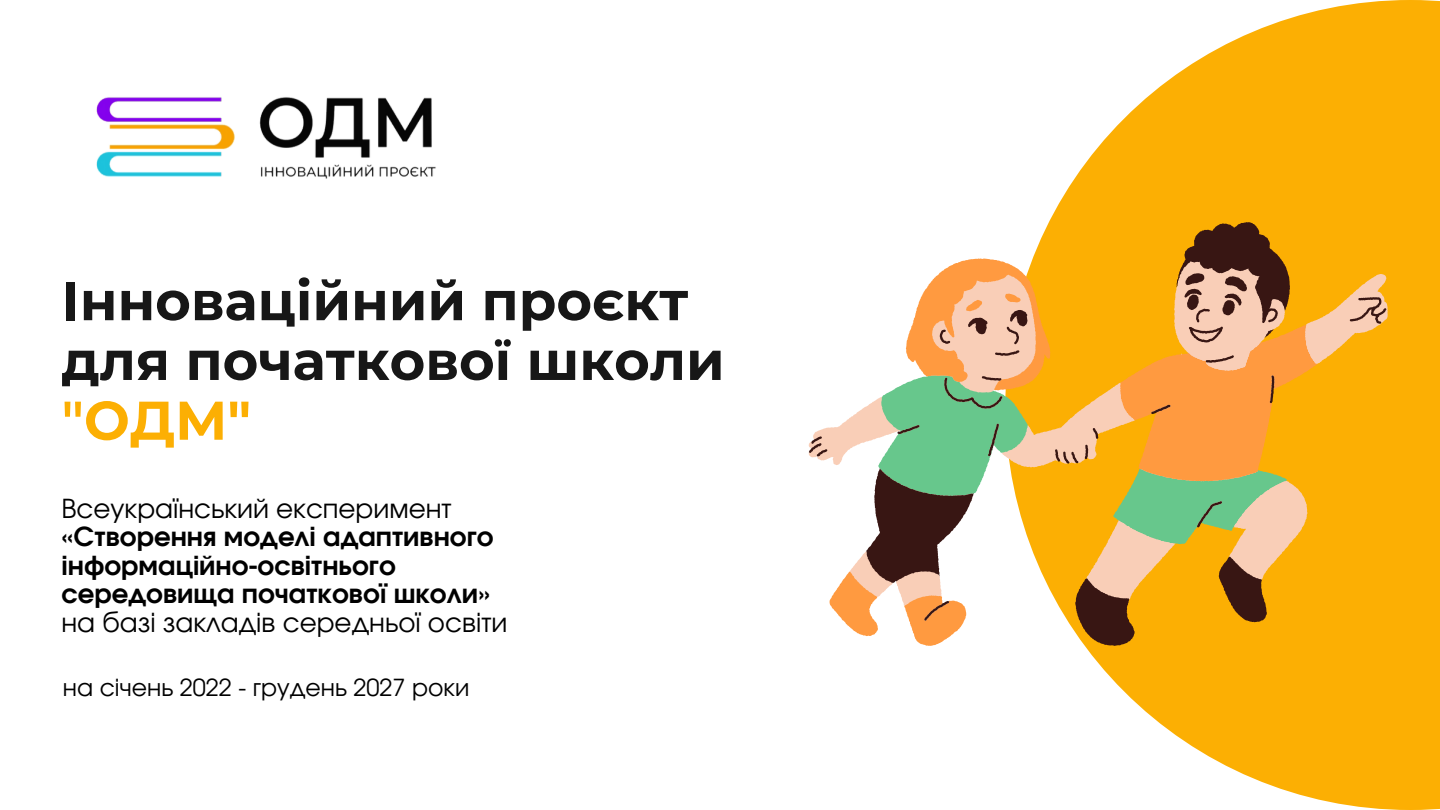
<style>
.page{position:relative;width:1440px;height:810px;background:#fff}
.page>*{position:absolute;margin:0;border:0;box-sizing:border-box;transform-origin:0 0}
.t1{font:700 54.4px/59.8px "Montserrat";color:#171717}
.t2{font:700 26.2px/28.5px "Evolventa";color:#000}
.t3{font:26.2px "Evolventa";color:#000}
.t4{font:23.5px "Evolventa";color:#000}
.s1{font-weight:600;color:#fcaf03}
.s2{color:#fcaf03}
</style>
<div class="page">
<svg style="left:1049px;top:0;width:391px;height:810px;fill:#fcaf03"></svg>
<img style="left:96px;top:97px;width:340px;height:82px">
<svg style="left:809px;top:222px;width:577px;height:424px"></svg>
<h1 class="t1" style="left:62px;top:271px;width:665px">Інноваційний проєкт для початкової школи <span class="s1">"</span><span class="s2">ОДМ"</span></h1>
<p class="t3" style="left:62px;top:497px;width:392px">Всеукраїнський експеримент</p>
<p class="t2" style="left:62px;top:524px;width:434px">«Створення моделі адаптивного інформаційно-освітнього середовища початкової школи»</p>
<p class="t3" style="left:62px;top:611px;width:447px">на базі закладів середньої освіти</p>
<p class="t4" style="left:63px;top:677px;width:408px">на січень 2022 - грудень 2027 роки</p>
</div>
